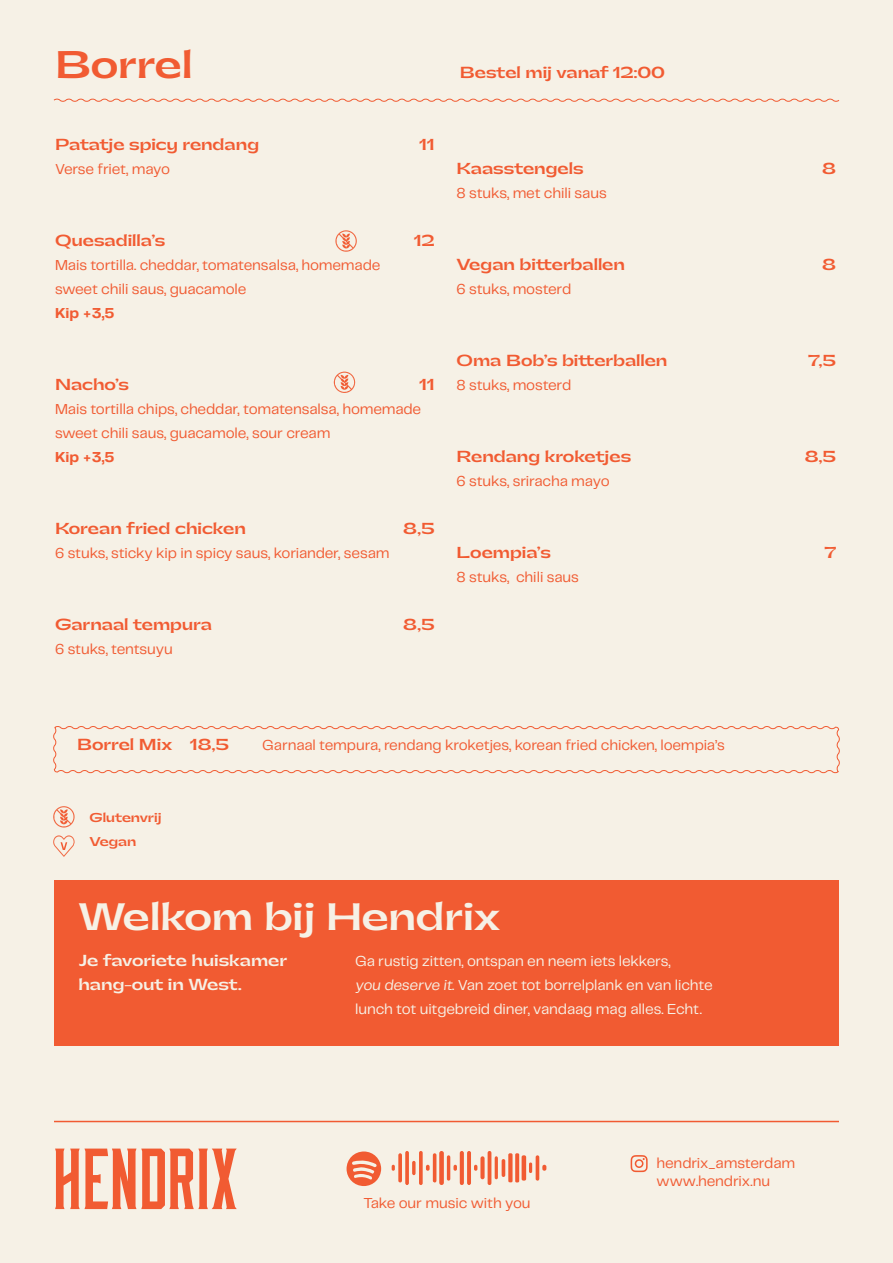
<style>
.page{position:relative;width:893px;height:1263px;background:#f6f1e6}
.page>*{position:absolute;margin:0;border:0;box-sizing:border-box;transform-origin:0 0}
.t1{font:700 36px "Gatwick";letter-spacing:-.01em;color:#f6f1e6}
.t2{font:700 36px "Gatwick";color:#f15b32}
.t3{font:15px/24px "Telegraf";letter-spacing:-.01em;color:#f15b32}
.t4{font:700 15px "Gatwick";color:#f15b32}
.t5{font:15px/24px "Telegraf";letter-spacing:-.01em;color:#f6f1e6}
.t6{font:700 15px "Gatwick";letter-spacing:-.005em;color:#f6f1e6}
.t7{font:700 15px "Telegraf";letter-spacing:-.01em;color:#f15b32}
.t8{font:700 12px "Gatwick";color:#f15b32}
</style>
<div class="page">
<svg style="left:346px;top:1151px;width:35px;height:35px"></svg>
<svg style="left:392px;top:1151px;width:154px;height:34px"></svg>
<svg style="left:53px;top:726px;width:787px;height:48px"></svg>
<div style="left:54px;top:880px;width:784px;height:166px;background:#f15b32"></div>
<svg style="left:53px;top:806px;width:22px;height:22px"></svg>
<svg style="left:53px;top:835px;width:22px;height:22px"></svg>
<svg style="left:53px;top:98px;width:787px;height:4px"></svg>
<hr style="left:54px;top:1121px;width:785px;height:1px;background:#f15b32">
<svg style="left:55px;top:1148px;width:182px;height:61px"></svg>
<svg style="left:334px;top:372px;width:21px;height:21px"></svg>
<svg style="left:335px;top:230px;width:22px;height:22px"></svg>
<svg style="left:631px;top:1155px;width:17px;height:17px"></svg>
<p class="t2" style="left:55px;top:40px;width:139px">Borrel</p>
<p class="t4" style="left:460px;top:62px;width:207px">Bestel mij vanaf 12:00</p>
<p class="t4" style="left:55px;top:134px;width:206px">Patatje spicy rendang</p>
<p class="t4" style="left:420px;top:134px;width:17px">11</p>
<p class="t3" style="left:55px;top:157px;width:117px">Verse friet, mayo</p>
<p class="t4" style="left:55px;top:230px;width:112px">Quesadilla’s</p>
<p class="t4" style="left:414px;top:230px;width:22px">12</p>
<p class="t3" style="left:55px;top:253px;width:327px">Mais tortilla. cheddar, tomatensalsa, homemade</p>
<p class="t3" style="left:55px;top:277px;width:193px">sweet chili saus, guacamole</p>
<p class="t7" style="left:55px;top:303px;width:61px">Kip +3,5</p>
<p class="t4" style="left:55px;top:374px;width:76px">Nacho’s</p>
<p class="t4" style="left:420px;top:374px;width:17px">11</p>
<p class="t3" style="left:55px;top:397px;width:368px">Mais tortilla chips, cheddar, tomatensalsa, homemade sweet chili saus, guacamole, sour cream</p>
<p class="t7" style="left:55px;top:447px;width:61px">Kip +3,5</p>
<p class="t4" style="left:55px;top:518px;width:192px">Korean fried chicken</p>
<p class="t4" style="left:403px;top:518px;width:33px">8,5</p>
<p class="t3" style="left:55px;top:541px;width:336px">6 stuks, sticky kip in spicy saus, koriander, sesam</p>
<p class="t4" style="left:55px;top:614px;width:158px">Garnaal tempura</p>
<p class="t4" style="left:403px;top:614px;width:33px">8,5</p>
<p class="t3" style="left:55px;top:637px;width:119px">6 stuks, tentsuyu</p>
<p class="t4" style="left:457px;top:158px;width:129px">Kaasstengels</p>
<p class="t4" style="left:822px;top:158px;width:15px">8</p>
<p class="t3" style="left:457px;top:181px;width:152px">8 stuks, met chili saus</p>
<p class="t4" style="left:457px;top:254px;width:170px">Vegan bitterballen</p>
<p class="t4" style="left:822px;top:254px;width:15px">8</p>
<p class="t3" style="left:457px;top:277px;width:116px">6 stuks, mosterd</p>
<p class="t4" style="left:457px;top:350px;width:212px">Oma Bob’s bitterballen</p>
<p class="t4" style="left:808px;top:350px;width:29px">7,5</p>
<p class="t3" style="left:457px;top:373px;width:116px">8 stuks, mosterd</p>
<p class="t4" style="left:457px;top:446px;width:176px">Rendang kroketjes</p>
<p class="t4" style="left:805px;top:446px;width:33px">8,5</p>
<p class="t3" style="left:457px;top:469px;width:155px">6 stuks, sriracha mayo</p>
<p class="t4" style="left:457px;top:542px;width:96px">Loempia’s</p>
<p class="t4" style="left:825px;top:542px;width:13px">7</p>
<p class="t3" style="left:457px;top:565px;width:124px">8 stuks, chili saus</p>
<p class="t4" style="left:77px;top:734px;width:153px">Borrel Mix 18,5</p>
<p class="t8" style="left:90px;top:809px;width:74px">Glutenvrij</p>
<p class="t8" style="left:90px;top:833px;width:48px">Vegan</p>
<p class="t3" style="left:262px;top:733px;width:464px">Garnaal tempura, rendang kroketjes, korean fried chicken, loempia’s</p>
<p class="t1" style="left:78px;top:892px;width:423px">Welkom bij Hendrix</p>
<p class="t6" style="left:78px;top:950px;width:210px">Je favoriete huiskamer</p>
<p class="t6" style="left:78px;top:974px;width:165px">hang-out in West.</p>
<p class="t5" style="left:355px;top:949px;width:317px">Ga rustig zitten, ontspan en neem iets lekkers,</p>
<p class="t5" style="left:355px;top:973px;width:359px">you deserve it. Van zoet tot borrelplank en van lichte lunch tot uitgebreid diner, vandaag mag alles. Echt.</p>
<p class="t3" style="left:657px;top:1151px;width:140px">hendrix_amsterdam</p>
<p class="t3" style="left:363px;top:1191px;width:169px">Take our music with you</p>
<p class="t3" style="left:657px;top:1168px;width:115px">www.hendrix.nu</p>
</div>
